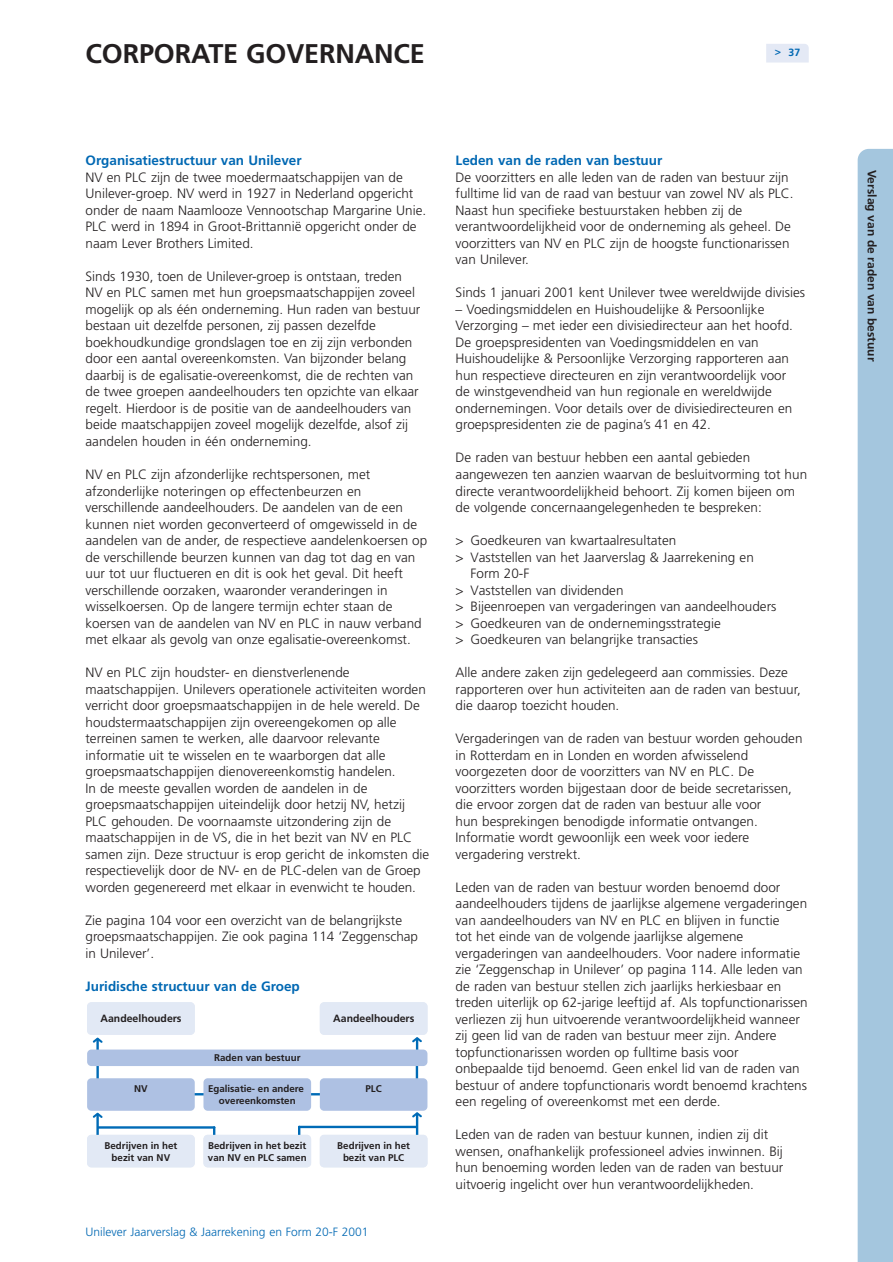
<style>
.page{position:relative;width:893px;height:1262px;background:#fff}
.page>*{position:absolute;margin:0;border:0;box-sizing:border-box;transform-origin:0 0}
.t1{font:700 27px "Frutiger";letter-spacing:-.005em;color:#231f20}
.t2{font:300 13.5px/16.5px "Frutiger";color:#231f20}
.t3{font:700 13.5px "Frutiger";color:#0168b3}
.t4{font:300 12px "Frutiger";color:#0168b3}
.t5{font:700 12px "Frutiger";color:#231f20}
.t6{font:700 10.5px "Frutiger";color:#231f20}
.t7{font:700 10.5px "Frutiger";color:#0168b3}
.t8{font:700 9.75px/12px "Frutiger";color:#231f20;text-align:center}
</style>
<div class="page">
<svg style="left:766px;top:44px;width:42px;height:19px"></svg>
<hr style="left:191px;top:1093px;width:134px;height:2px;background:#006bb6">
<div style="left:87px;top:1002px;width:108px;height:32px;background:#e2e9f5;border-radius:4px"></div>
<div style="left:320px;top:1002px;width:107px;height:32px;background:#e2e9f5;border-radius:4px"></div>
<hr style="left:96px;top:1058px;width:3px;height:24px;background:#006bb6">
<hr style="left:416px;top:1058px;width:2px;height:24px;background:#006bb6">
<hr style="left:96px;top:1113px;width:3px;height:25px;background:#006bb6">
<hr style="left:97px;top:1126px;width:118px;height:2px;background:#006bb6">
<svg style="left:213px;top:1126px;width:2px;height:8px"></svg>
<svg style="left:93px;top:1112px;width:10px;height:6px"></svg>
<hr style="left:416px;top:1112px;width:2px;height:25px;background:#006bb6">
<hr style="left:298px;top:1125px;width:119px;height:3px;background:#006bb6">
<svg style="left:298px;top:1125px;width:2px;height:9px"></svg>
<svg style="left:412px;top:1112px;width:10px;height:5px"></svg>
<hr style="left:96px;top:1038px;width:3px;height:25px;background:#006bb6">
<svg style="left:93px;top:1037px;width:10px;height:6px"></svg>
<hr style="left:416px;top:1037px;width:2px;height:25px;background:#006bb6">
<svg style="left:412px;top:1037px;width:10px;height:5px"></svg>
<div style="left:87px;top:1049px;width:340px;height:17px;background:#aec1e3;border-radius:4px"></div>
<div style="left:87px;top:1078px;width:108px;height:32px;background:#aec1e3;border-radius:4px"></div>
<div style="left:320px;top:1078px;width:107px;height:32px;background:#aec1e3;border-radius:4px"></div>
<div style="left:203px;top:1078px;width:108px;height:32px;background:#aec1e3;border-radius:4px"></div>
<div style="left:87px;top:1134px;width:108px;height:33px;background:#e2e9f5;border-radius:4px"></div>
<div style="left:320px;top:1134px;width:107px;height:33px;background:#e2e9f5;border-radius:4px"></div>
<div style="left:203px;top:1134px;width:108px;height:33px;background:#e2e9f5;border-radius:4px"></div>
<div style="left:857px;top:149px;width:35px;height:1112px;background:#a4c6de"></div>
<h1 class="t1" style="left:85px;top:43px;width:341px">CORPORATE GOVERNANCE</h1>
<p class="t7" style="left:774px;top:48px;width:27px">&gt; 37</p>
<p class="t3" style="left:85px;top:155px;width:218px">Organisatiestructuur van Unilever</p>
<p class="t2" style="left:85px;top:170px;width:342px">NV en PLC zijn de twee moedermaatschappijen van de Unilever-groep. NV werd in 1927 in Nederland opgericht onder de naam Naamlooze Vennootschap Margarine Unie.<br>PLC werd in 1894 in Groot-Brittannië opgericht onder de naam Lever Brothers Limited.</p>
<p class="t2" style="left:85px;top:269px;width:336px">Sinds 1930, toen de Unilever-groep is ontstaan, treden NV en PLC samen met hun groepsmaatschappijen zoveel mogelijk op als één onderneming. Hun raden van bestuur bestaan uit dezelfde personen, zij passen dezelfde boekhoudkundige grondslagen toe en zij zijn verbonden door een aantal overeenkomsten. Van bijzonder belang daarbij is de egalisatie-overeenkomst, die de rechten van de twee groepen aandeelhouders ten opzichte van elkaar regelt. Hierdoor is de positie van de aandeelhouders van beide maatschappijen zoveel mogelijk dezelfde, alsof zij aandelen houden in één onderneming.</p>
<p class="t2" style="left:85px;top:467px;width:343px">NV en PLC zijn afzonderlijke rechtspersonen, met afzonderlijke noteringen op effectenbeurzen en verschillende aandeelhouders. De aandelen van de een kunnen niet worden geconverteerd of omgewisseld in de aandelen van de ander, de respectieve aandelenkoersen op de verschillende beurzen kunnen van dag tot dag en van uur tot uur fluctueren en dit is ook het geval. Dit heeft verschillende oorzaken, waaronder veranderingen in wisselkoersen. Op de langere termijn echter staan de koersen van de aandelen van NV en PLC in nauw verband met elkaar als gevolg van onze egalisatie-overeenkomst.</p>
<p class="t2" style="left:85px;top:665px;width:345px">NV en PLC zijn houdster- en dienstverlenende maatschappijen. Unilevers operationele activiteiten worden verricht door groepsmaatschappijen in de hele wereld. De houdstermaatschappijen zijn overeengekomen op alle terreinen samen te werken, alle daarvoor relevante informatie uit te wisselen en te waarborgen dat alle groepsmaatschappijen dienovereenkomstig handelen.<br>In de meeste gevallen worden de aandelen in de groepsmaatschappijen uiteindelijk door hetzij NV, hetzij PLC gehouden. De voornaamste uitzondering zijn de maatschappijen in de VS, die in het bezit van NV en PLC samen zijn. Deze structuur is erop gericht de inkomsten die respectievelijk door de NV- en de PLC-delen van de Groep worden gegenereerd met elkaar in evenwicht te houden.</p>
<p class="t2" style="left:85px;top:912px;width:334px">Zie pagina 104 voor een overzicht van de belangrijkste groepsmaatschappijen. Zie ook pagina 114 ‘Zeggenschap in Unilever’.</p>
<p class="t3" style="left:85px;top:980px;width:216px">Juridische structuur van de Groep</p>
<p class="t6" style="left:100px;top:1014px;width:83px">Aandeelhouders</p>
<p class="t6" style="left:333px;top:1014px;width:83px">Aandeelhouders</p>
<p class="t8" style="left:214px;top:1052px;width:88px">Raden van bestuur</p>
<p class="t8" style="left:134px;top:1083px;width:15px">NV</p>
<p class="t8" style="left:208px;top:1083px;width:97px">Egalisatie- en andere</p>
<p class="t8" style="left:365px;top:1083px;width:18px">PLC</p>
<p class="t8" style="left:219px;top:1095px;width:78px">overeenkomsten</p>
<p class="t8" style="left:105px;top:1139px;width:74px">Bedrijven in het bezit van NV</p>
<p class="t8" style="left:337px;top:1139px;width:74px">Bedrijven in het bezit van PLC</p>
<p class="t8" style="left:208px;top:1139px;width:100px;text-align:left">Bedrijven in het bezit van NV en PLC samen</p>
<p class="t4" style="left:85px;top:1226px;width:284px">Unilever Jaarverslag &amp; Jaarrekening en Form 20-F 2001</p>
<p class="t3" style="left:455px;top:155px;width:208px">Leden van de raden van bestuur</p>
<p class="t2" style="left:455px;top:170px;width:339px">De voorzitters en alle leden van de raden van bestuur zijn fulltime lid van de raad van bestuur van zowel NV als PLC.<br>Naast hun specifieke bestuurstaken hebben zij de verantwoordelijkheid voor de onderneming als geheel. De voorzitters van NV en PLC zijn de hoogste functionarissen van Unilever.</p>
<p class="t2" style="left:455px;top:285px;width:351px">Sinds 1 januari 2001 kent Unilever twee wereldwijde divisies</p>
<p class="t2" style="left:455px;top:302px;width:339px">– Voedingsmiddelen en Huishoudelijke &amp; Persoonlijke Verzorging – met ieder een divisiedirecteur aan het hoofd.<br>De groepspresidenten van Voedingsmiddelen en van Huishoudelijke &amp; Persoonlijke Verzorging rapporteren aan hun respectieve directeuren en zijn verantwoordelijk voor de winstgevendheid van hun regionale en wereldwijde ondernemingen. Voor details over de divisiedirecteuren en groepspresidenten zie de pagina’s 41 en 42.</p>
<p class="t2" style="left:455px;top:450px;width:353px">De raden van bestuur hebben een aantal gebieden aangewezen ten aanzien waarvan de besluitvorming tot hun directe verantwoordelijkheid behoort. Zij komen bijeen om de volgende concernaangelegenheden te bespreken:</p>
<p class="t2" style="left:455px;top:533px;width:222px">&gt; Goedkeuren van kwartaalresultaten</p>
<p class="t2" style="left:455px;top:549px;width:300px">&gt; Vaststellen van het Jaarverslag &amp; Jaarrekening en</p>
<p class="t2" style="left:470px;top:566px;width:60px">Form 20-F</p>
<p class="t2" style="left:455px;top:582px;width:169px">&gt; Vaststellen van dividenden</p>
<p class="t2" style="left:455px;top:599px;width:322px">&gt; Bijeenroepen van vergaderingen van aandeelhouders</p>
<p class="t2" style="left:455px;top:615px;width:267px">&gt; Goedkeuren van de ondernemingsstrategie</p>
<p class="t2" style="left:455px;top:632px;width:244px">&gt; Goedkeuren van belangrijke transacties</p>
<p class="t2" style="left:455px;top:665px;width:346px">Alle andere zaken zijn gedelegeerd aan commissies. Deze rapporteren over hun activiteiten aan de raden van bestuur, die daarop toezicht houden.</p>
<p class="t2" style="left:455px;top:731px;width:348px">Vergaderingen van de raden van bestuur worden gehouden in Rotterdam en in Londen en worden afwisselend voorgezeten door de voorzitters van NV en PLC. De voorzitters worden bijgestaan door de beide secretarissen, die ervoor zorgen dat de raden van bestuur alle voor<br>hun besprekingen benodigde informatie ontvangen.<br>Informatie wordt gewoonlijk een week voor iedere vergadering verstrekt.</p>
<p class="t2" style="left:455px;top:879px;width:353px">Leden van de raden van bestuur worden benoemd door aandeelhouders tijdens de jaarlijkse algemene vergaderingen van aandeelhouders van NV en PLC en blijven in functie<br>tot het einde van de volgende jaarlijkse algemene vergaderingen van aandeelhouders. Voor nadere informatie zie ‘Zeggenschap in Unilever’ op pagina 114. Alle leden van de raden van bestuur stellen zich jaarlijks herkiesbaar en treden uiterlijk op 62-jarige leeftijd af. Als topfunctionarissen verliezen zij hun uitvoerende verantwoordelijkheid wanneer zij geen lid van de raden van bestuur meer zijn. Andere topfunctionarissen worden op fulltime basis voor onbepaalde tijd benoemd. Geen enkel lid van de raden van bestuur of andere topfunctionaris wordt benoemd krachtens een regeling of overeenkomst met een derde.</p>
<p class="t2" style="left:455px;top:1127px;width:329px">Leden van de raden van bestuur kunnen, indien zij dit wensen, onafhankelijk professioneel advies inwinnen. Bij hun benoeming worden leden van de raden van bestuur uitvoerig ingelicht over hun verantwoordelijkheden.</p>
<p class="t5" style="left:876px;top:170px;width:193px;rotate:90deg">Verslag van de raden van bestuur</p>
</div>
